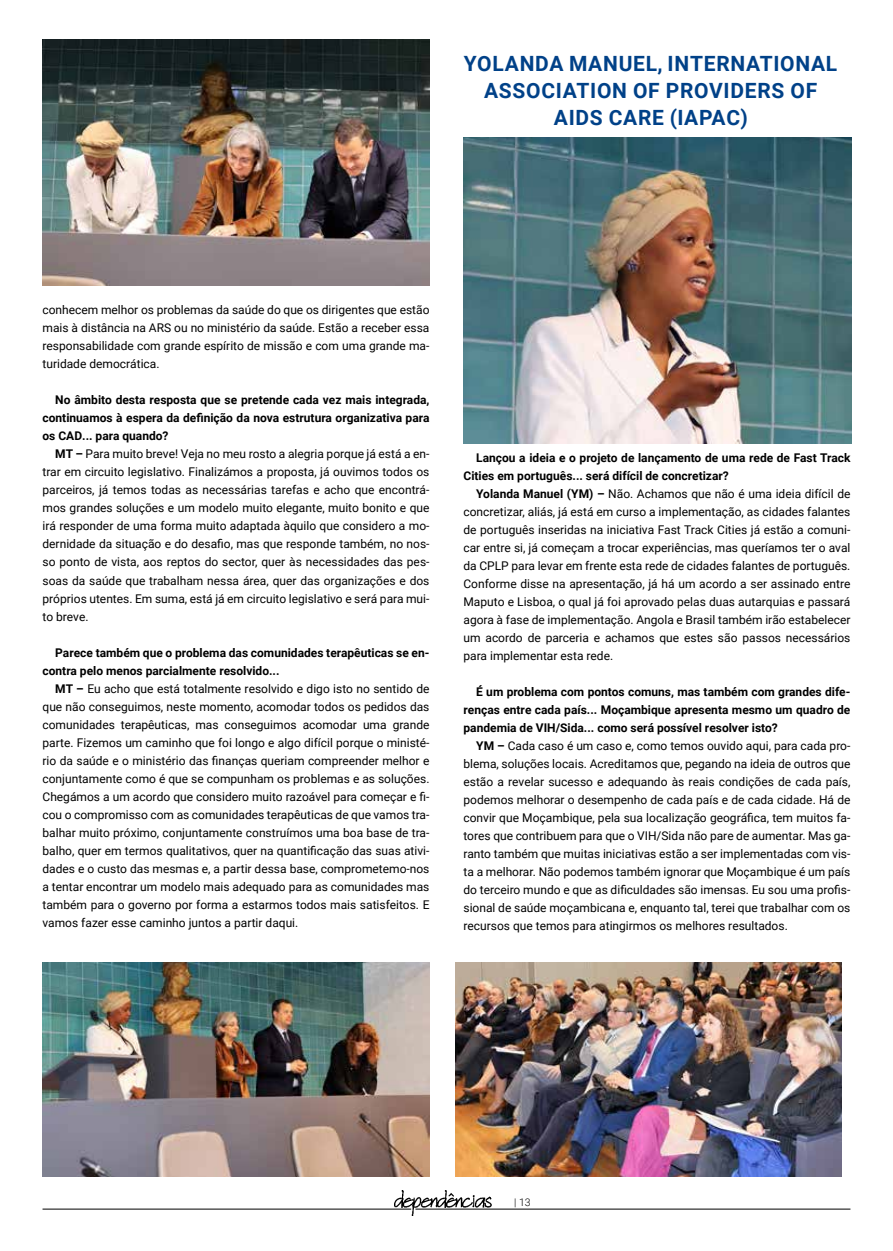
<style>
.page{position:relative;width:893px;height:1251px;background:#fff}
.page>*{position:absolute;margin:0;border:0;box-sizing:border-box;transform-origin:0 0}
.t1{font:700 21px/27px "Roboto";letter-spacing:.035em;color:#004188;text-align:center}
.t2{font:12px/18px "Roboto";color:#000;text-align:justify}
.t3{font:700 12px/18px "Roboto";color:#000;text-align:justify}
.t4{font:300 10.5px "Roboto";color:#000}
.s1{font-weight:700}
</style>
<div class="page">
<img style="left:387px;top:1190px;width:110px;height:25px">
<hr style="left:43px;top:1208px;width:368px;height:1px;background:#000">
<hr style="left:415px;top:1208px;width:435px;height:1px;background:#000">
<img style="left:43px;top:962px;width:386px;height:214px">
<img style="left:463px;top:137px;width:388px;height:307px">
<img style="left:455px;top:962px;width:387px;height:214px">
<img style="left:43px;top:39px;width:386px;height:246px">
<h1 class="t1" style="left:464px;top:49px;width:375px">YOLANDA MANUEL, INTERNATIONAL<br>ASSOCIATION OF PROVIDERS OF<br>AIDS CARE (IAPAC)</h1>
<p class="t2" style="left:43px;top:300px;width:388px">conhecem melhor os problemas da saúde do que os dirigentes que estão mais à distância na ARS ou no ministério da saúde. Estão a receber essa responsabilidade com grande espírito de missão e com uma grande ma&shy;turidade democrática.</p>
<p class="t3" style="left:43px;top:390px;width:388px;text-indent:13px">No âmbito desta resposta que se pretende cada vez mais integrada, continuamos à espera da definição da nova estrutura organizativa para os CAD... para quando?</p>
<p class="t2" style="left:43px;top:444px;width:388px;text-indent:13px"><span class="s1">MT –</span> Para muito breve! Veja no meu rosto a alegria porque já está a en&shy;trar em circuito legislativo. Finalizámos a proposta, já ouvimos todos os parceiros, já temos todas as necessárias tarefas e acho que encontrá&shy;mos grandes soluções e um modelo muito elegante, muito bonito e que irá responder de uma forma muito adaptada àquilo que considero a mo&shy;dernidade da situação e do desafio, mas que responde também, no nos&shy;so ponto de vista, aos reptos do sector, quer às necessidades das pes&shy;soas da saúde que trabalham nessa área, quer das organizações e dos próprios utentes. Em suma, está já em circuito legislativo e será para mui&shy;to breve.</p>
<p class="t3" style="left:43px;top:642px;width:388px;text-indent:13px">Parece também que o problema das comunidades terapêuticas se en&shy;contra pelo menos parcialmente resolvido...</p>
<p class="t2" style="left:43px;top:678px;width:388px;text-indent:13px"><span class="s1">MT –</span> Eu acho que está totalmente resolvido e digo isto no sentido de que não conseguimos, neste momento, acomodar todos os pedidos das comunidades terapêuticas, mas conseguimos acomodar uma grande parte. Fizemos um caminho que foi longo e algo difícil porque o ministé&shy;rio da saúde e o ministério das finanças queriam compreender melhor e conjuntamente como é que se compunham os problemas e as soluções.<br>Chegámos a um acordo que considero muito razoável para começar e fi&shy;cou o compromisso com as comunidades terapêuticas de que vamos tra&shy;balhar muito próximo, conjuntamente construímos uma boa base de tra&shy;balho, quer em termos qualitativos, quer na quantificação das suas ativi&shy;dades e o custo das mesmas e, a partir dessa base, comprometemo-nos a tentar encontrar um modelo mais adequado para as comunidades mas também para o governo por forma a estarmos todos mais satisfeitos. E vamos fazer esse caminho juntos a partir daqui.</p>
<p class="t3" style="left:463px;top:448px;width:388px;text-indent:13px">Lançou a ideia e o projeto de lançamento de uma rede de Fast Track<br>Cities em português... será difícil de concretizar?</p>
<p class="t2" style="left:463px;top:484px;width:388px;text-indent:13px"><span class="s1">Yolanda Manuel (YM) –</span> Não. Achamos que não é uma ideia difícil de concretizar, aliás, já está em curso a implementação, as cidades falantes de português inseridas na iniciativa Fast Track Cities já estão a comuni&shy;car entre si, já começam a trocar experiências, mas queríamos ter o aval da CPLP para levar em frente esta rede de cidades falantes de português.<br>Conforme disse na apresentação, já há um acordo a ser assinado entre Maputo e Lisboa, o qual já foi aprovado pelas duas autarquias e passará agora à fase de implementação. Angola e Brasil também irão estabelecer um acordo de parceria e achamos que estes são passos necessários para implementar esta rede.</p>
<p class="t3" style="left:463px;top:682px;width:388px;text-indent:13px">É um problema com pontos comuns, mas também com grandes dife&shy;renças entre cada país... Moçambique apresenta mesmo um quadro de pandemia de VIH/Sida... como será possível resolver isto?</p>
<p class="t2" style="left:463px;top:736px;width:388px;text-indent:13px"><span class="s1">YM –</span> Cada caso é um caso e, como temos ouvido aqui, para cada pro&shy;blema, soluções locais. Acreditamos que, pegando na ideia de outros que estão a revelar sucesso e adequando às reais condições de cada país, podemos melhorar o desempenho de cada país e de cada cidade. Há de convir que Moçambique, pela sua localização geográfica, tem muitos fa&shy;tores que contribuem para que o VIH/Sida não pare de aumentar. Mas ga&shy;ranto também que muitas iniciativas estão a ser implementadas com vis&shy;ta a melhorar. Não podemos também ignorar que Moçambique é um país do terceiro mundo e que as dificuldades são imensas. Eu sou uma profis&shy;sional de saúde moçambicana e, enquanto tal, terei que trabalhar com os recursos que temos para atingirmos os melhores resultados.</p>
<p class="t4" style="left:514px;top:1194px;width:18px">| 13</p>
</div>
